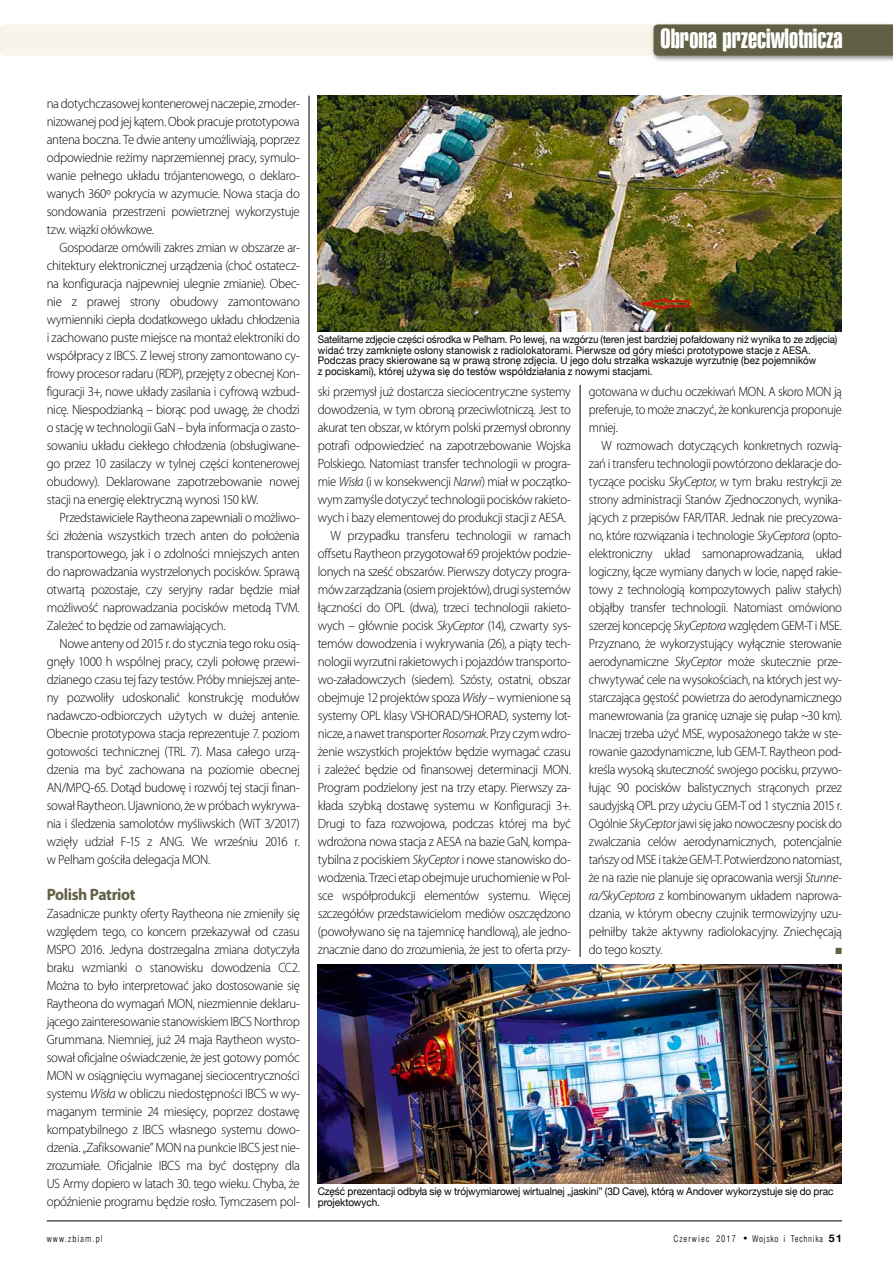
<style>
.page{position:relative;width:893px;height:1263px;background:#fff}
.page>*{position:absolute;margin:0;border:0;box-sizing:border-box;transform-origin:0 0}
.t1{font:27px "Swis 911 X Cm EU";color:#fff}
.t2{font:700 16.5px "Myriad Pro";letter-spacing:-.025em;color:#615f44;scale:.95 1}
.t3{font:300 13.5px/18px "Myriad Pro";letter-spacing:-.02em;color:#000;text-align:justify;scale:.95 1}
.t4{font:300 13.5px/18px "Myriad Pro";letter-spacing:-.02em;color:#000;text-align:justify;scale:.93 1}
.t5{font:300 13.5px "Myriad Pro";letter-spacing:-.02em;color:#000;scale:.94 1}
.t6{font:10.5px/10.5px "Helvetica Neue";color:#000;scale:.93 1}
.t7{font:10.5px/10.5px "Helvetica Neue";color:#000;scale:.96 1}
.t8{font:9px "Swis 721 Lt Cn EU";letter-spacing:.085em;color:#000}
.t9{font:9px "Swis 721 Lt Cn EU";letter-spacing:.115em;color:#000}
.t10{font:9px "Zapf Dingbats ITC";color:#615f44;scale:.95 1}
.s1{font-style:italic}
.s2{font-size:10.5px}
.s3{font-family:"Helvetica Neue";font-weight:700;font-size:10.5px}
</style>
<div class="page">
<hr style="left:47px;top:1220px;width:795px;height:1px;background:#000">
<div style="left:651px;top:22px;width:242px;height:40px;background:#000;opacity:.45"></div>
<svg style="left:0;top:24px;width:893px;height:32px;background:#cfccbe"></svg>
<hr style="left:309px;top:96px;width:1px;height:1112px;background:#000">
<hr style="left:580px;top:385px;width:1px;height:572px;background:#000">
<img style="left:318px;top:96px;width:524px;height:236px">
<img style="left:318px;top:964px;width:524px;height:219px">
<h1 class="t1" style="left:661px;top:24px;width:183px">Obrona przeciwlotnicza</h1>
<p class="t3" style="left:47px;top:94px;width:268px">na dotychczasowej kontenerowej naczepie, zmoder&shy;nizowanej pod jej kątem. Obok pracuje prototypowa antena boczna. Te dwie anteny umożliwiają, poprzez odpowiednie reżimy naprzemiennej pracy, symulo&shy;wanie pełnego układu trójantenowego, o deklaro&shy;wanych 360º pokrycia w azymucie. Nowa stacja do sondowania przestrzeni powietrznej wykorzystuje tzw. wiązki ołówkowe.</p>
<p class="t3" style="left:47px;top:238px;width:268px;text-indent:13px">Gospodarze omówili zakres zmian w obszarze ar&shy;chitektury elektronicznej urządzenia (choć ostatecz&shy;na konfiguracja najpewniej ulegnie zmianie). Obec&shy;nie z prawej strony obudowy zamontowano wymienniki ciepła dodatkowego układu chłodzenia i zachowano puste miejsce na montaż elektroniki do współpracy z IBCS. Z lewej strony zamontowano cy&shy;frowy procesor radaru (RDP), przejęty z obecnej Kon&shy;figuracji 3+, nowe układy zasilania i cyfrową wzbud&shy;nicę. Niespodzianką – biorąc pod uwagę, że chodzi o stację w technologii GaN – była informacja o zasto&shy;sowaniu układu ciekłego chłodzenia (obsługiwane&shy;go przez 10 zasilaczy w tylnej części kontenerowej obudowy). Deklarowane zapotrzebowanie nowej stacji na energię elektryczną wynosi 150 kW.</p>
<p class="t3" style="left:47px;top:508px;width:268px;text-indent:13px">Przedstawiciele Raytheona zapewniali o możliwo&shy;ści złożenia wszystkich trzech anten do położenia transportowego, jak i o zdolności mniejszych anten do naprowadzania wystrzelonych pocisków. Sprawą otwartą pozostaje, czy seryjny radar będzie miał możliwość naprowadzania pocisków metodą TVM.<br>Zależeć to będzie od zamawiających.</p>
<p class="t3" style="left:47px;top:634px;width:268px;text-indent:13px">Nowe anteny od 2015 r. do stycznia tego roku osią&shy;gnęły 1000 h wspólnej pracy, czyli połowę przewi&shy;dzianego czasu tej fazy testów. Próby mniejszej ante&shy;ny pozwoliły udoskonalić konstrukcję modułów nadawczo-odbiorczych użytych w dużej antenie.<br>Obecnie prototypowa stacja reprezentuje 7. poziom gotowości technicznej (TRL 7). Masa całego urzą&shy;dzenia ma być zachowana na poziomie obecnej AN/MPQ-65. Dotąd budowę i rozwój tej stacji finan&shy;sował Raytheon. Ujawniono, że w próbach wykrywa&shy;nia i śledzenia samolotów myśliwskich (WiT 3/2017) wzięły udział F-15 z ANG. We wrześniu 2016 r. w Pelham gościła delegacja MON.</p>
<p class="t2" style="left:47px;top:885px;width:95px">Polish Patriot</p>
<p class="t4" style="left:47px;top:904px;width:274px">Zasadnicze punkty oferty Raytheona nie zmieniły się względem tego, co koncern przekazywał od czasu MSPO 2016. Jedyna dostrzegalna zmiana dotyczyła braku wzmianki o stanowisku dowodzenia CC2.<br>Można to było interpretować jako dostosowanie się Raytheona do wymagań MON, niezmiennie deklaru&shy;jącego zainteresowanie stanowiskiem IBCS Northrop Grummana. Niemniej, już 24 maja Raytheon wysto&shy;sował oficjalne oświadczenie, że jest gotowy pomóc MON w osiągnięciu wymaganej sieciocentryczności systemu <span class="s1">Wisła</span> w obliczu niedostępności IBCS w wy&shy;maganym terminie 24 miesięcy, poprzez dostawę kompatybilnego z IBCS własnego systemu dowo&shy;dzenia. „Zafiksowanie” MON na punkcie IBCS jest nie&shy;zrozumiałe. Oficjalnie IBCS ma być dostępny dla US Army dopiero w latach 30. tego wieku. Chyba, że opóźnienie programu będzie rosło. Tymczasem pol-</p>
<p class="t6" style="left:318px;top:335px;width:560px">Satelitarne zdjęcie części ośrodka w Pelham. Po lewej, na wzgórzu (teren jest bardziej pofałdowany niż wynika to ze zdjęcia) widać trzy zamknięte osłony stanowisk z radiolokatorami. Pierwsze od góry mieści prototypowe stacje z AESA.<br>Podczas pracy skierowane są w prawą stronę zdjęcia. U jego dołu strzałka wskazuje wyrzutnię (bez pojemników<br>z pociskami), której używa się do testów współdziałania z nowymi stacjami.</p>
<p class="t3" style="left:318px;top:382px;width:268px">ski przemysł już dostarcza sieciocentryczne systemy</p>
<p class="t3" style="left:318px;top:400px;width:268px">dowodzenia, w tym obroną przeciwlotniczą. Jest to</p>
<p class="t3" style="left:318px;top:418px;width:268px">akurat ten obszar, w którym polski przemysł obronny</p>
<p class="t3" style="left:318px;top:436px;width:268px">potrafi odpowiedzieć na zapotrzebowanie Wojska</p>
<p class="t3" style="left:318px;top:454px;width:268px">Polskiego. Natomiast transfer technologii w progra-</p>
<p class="t5" style="left:318px;top:474px;width:271px">mie <span class="s1">Wisła</span> (i w konsekwencji <span class="s1">Narwi</span>) miał w początko-</p>
<p class="t5" style="left:318px;top:492px;width:271px">wym zamyśle dotyczyć technologii pocisków rakieto-</p>
<p class="t5" style="left:318px;top:510px;width:266px">wych i bazy elementowej do produkcji stacji z AESA.</p>
<p class="t3" style="left:331px;top:526px;width:254px">W przypadku transferu technologii w ramach</p>
<p class="t3" style="left:318px;top:544px;width:268px">offsetu Raytheon przygotował 69 projektów podzie-</p>
<p class="t3" style="left:318px;top:562px;width:268px">lonych na sześć obszarów. Pierwszy dotyczy progra-</p>
<p class="t3" style="left:318px;top:580px;width:268px">mów zarządzania (osiem projektów), drugi systemów</p>
<p class="t3" style="left:318px;top:598px;width:268px">łączności do OPL (dwa), trzeci technologii rakieto-</p>
<p class="t3" style="left:318px;top:616px;width:268px">wych – głównie pocisk <span class="s1">SkyCeptor</span> (14), czwarty sys-</p>
<p class="t3" style="left:318px;top:634px;width:268px">temów dowodzenia i wykrywania (26), a piąty tech-</p>
<p class="t3" style="left:318px;top:652px;width:268px">nologii wyrzutni rakietowych i pojazdów transporto-</p>
<p class="t3" style="left:318px;top:670px;width:268px">wo-załadowczych (siedem). Szósty, ostatni, obszar</p>
<p class="t3" style="left:318px;top:688px;width:268px">obejmuje 12 projektów spoza <span class="s1">Wisły</span> – wymienione są</p>
<p class="t3" style="left:318px;top:706px;width:268px">systemy OPL klasy VSHORAD/SHORAD, systemy lot-</p>
<p class="t3" style="left:318px;top:724px;width:268px">nicze, a nawet transporter <span class="s1">Rosomak</span>. Przy czym wdro-</p>
<p class="t3" style="left:318px;top:742px;width:268px">żenie wszystkich projektów będzie wymagać czasu</p>
<p class="t3" style="left:318px;top:760px;width:268px">i zależeć będzie od finansowej determinacji MON.</p>
<p class="t3" style="left:318px;top:778px;width:268px">Program podzielony jest na trzy etapy. Pierwszy za-</p>
<p class="t3" style="left:318px;top:796px;width:268px">kłada szybką dostawę systemu w Konfiguracji 3+.</p>
<p class="t3" style="left:318px;top:814px;width:268px">Drugi to faza rozwojowa, podczas której ma być</p>
<p class="t3" style="left:318px;top:832px;width:268px">wdrożona nowa stacja z AESA na bazie GaN, kompa-</p>
<p class="t3" style="left:318px;top:850px;width:268px">tybilna z pociskiem <span class="s1">SkyCeptor</span> i nowe stanowisko do-</p>
<p class="t3" style="left:318px;top:868px;width:268px">wodzenia. Trzeci etap obejmuje uruchomienie w Pol-</p>
<p class="t4" style="left:318px;top:886px;width:274px">sce współprodukcji elementów systemu. Więcej</p>
<p class="t4" style="left:318px;top:904px;width:274px">szczegółów przedstawicielom mediów oszczędzono</p>
<p class="t4" style="left:318px;top:922px;width:274px">(powoływano się na tajemnicę handlową), ale jedno-</p>
<p class="t4" style="left:318px;top:940px;width:274px">znacznie dano do zrozumienia, że jest to oferta przy-</p>
<p class="t4" style="left:589px;top:382px;width:274px">gotowana w duchu oczekiwań MON. A skoro MON ją preferuje, to może znaczyć, że konkurencja proponuje mniej.</p>
<p class="t4" style="left:589px;top:436px;width:274px;text-indent:13px">W rozmowach dotyczących konkretnych rozwią&shy;zań i transferu technologii powtórzono deklaracje do&shy;tyczące pocisku <span class="s1">SkyCeptor</span>, w tym braku restrykcji ze strony administracji Stanów Zjednoczonych, wynika&shy;jących z przepisów FAR/ITAR. Jednak nie precyzowa&shy;no, które rozwiązania i technologie <span class="s1">SkyCeptora</span> (opto&shy;elektroniczny układ samonaprowadzania, układ logiczny, łącze wymiany danych w locie, napęd rakie&shy;towy z technologią kompozytowych paliw stałych) objąłby transfer technologii. Natomiast omówiono szerzej koncepcję <span class="s1">SkyCeptora</span> względem GEM-T i MSE.<br>Przyznano, że wykorzystujący wyłącznie sterowanie aerodynamiczne <span class="s1">SkyCeptor</span> może skutecznie prze&shy;chwytywać cele na wysokościach, na których jest wy&shy;starczająca gęstość powietrza do aerodynamicznego manewrowania (za granicę uznaje się pułap ~30 km).<br>Inaczej trzeba użyć MSE, wyposażonego także w ste&shy;rowanie gazodynamiczne, lub GEM-T. Raytheon pod&shy;kreśla wysoką skuteczność swojego pocisku, przywo&shy;łując 90 pocisków balistycznych strąconych przez saudyjską OPL przy użyciu GEM-T od 1 stycznia 2015 r.<br>Ogólnie <span class="s1">SkyCeptor</span> jawi się jako nowoczesny pocisk do zwalczania celów aerodynamicznych, potencjalnie tańszy od MSE i także GEM-T. Potwierdzono natomiast, że na razie nie planuje się opracowania wersji <span class="s1">Stunne&shy;ra/SkyCeptora</span> z kombinowanym układem naprowa&shy;dzania, w którym obecny czujnik termowizyjny uzu&shy;pełniłby także aktywny radiolokacyjny. Zniechęcają do tego koszty.</p>
<p class="t10" style="left:835px;top:946px;width:8px">■</p>
<p class="t7" style="left:318px;top:1187px;width:539px">Część prezentacji odbyła się w trójwymiarowej wirtualnej „jaskini” (3D Cave), którą w Andover wykorzystuje się do prac projektowych.</p>
<p class="t9" style="left:47px;top:1233px;width:58px">www.zbiam.pl</p>
<p class="t8" style="left:674px;top:1233px;width:170px">Czerwiec 2017 <span class="s2">•</span> Wojsko i Technika <span class="s3">51</span></p>
</div>
